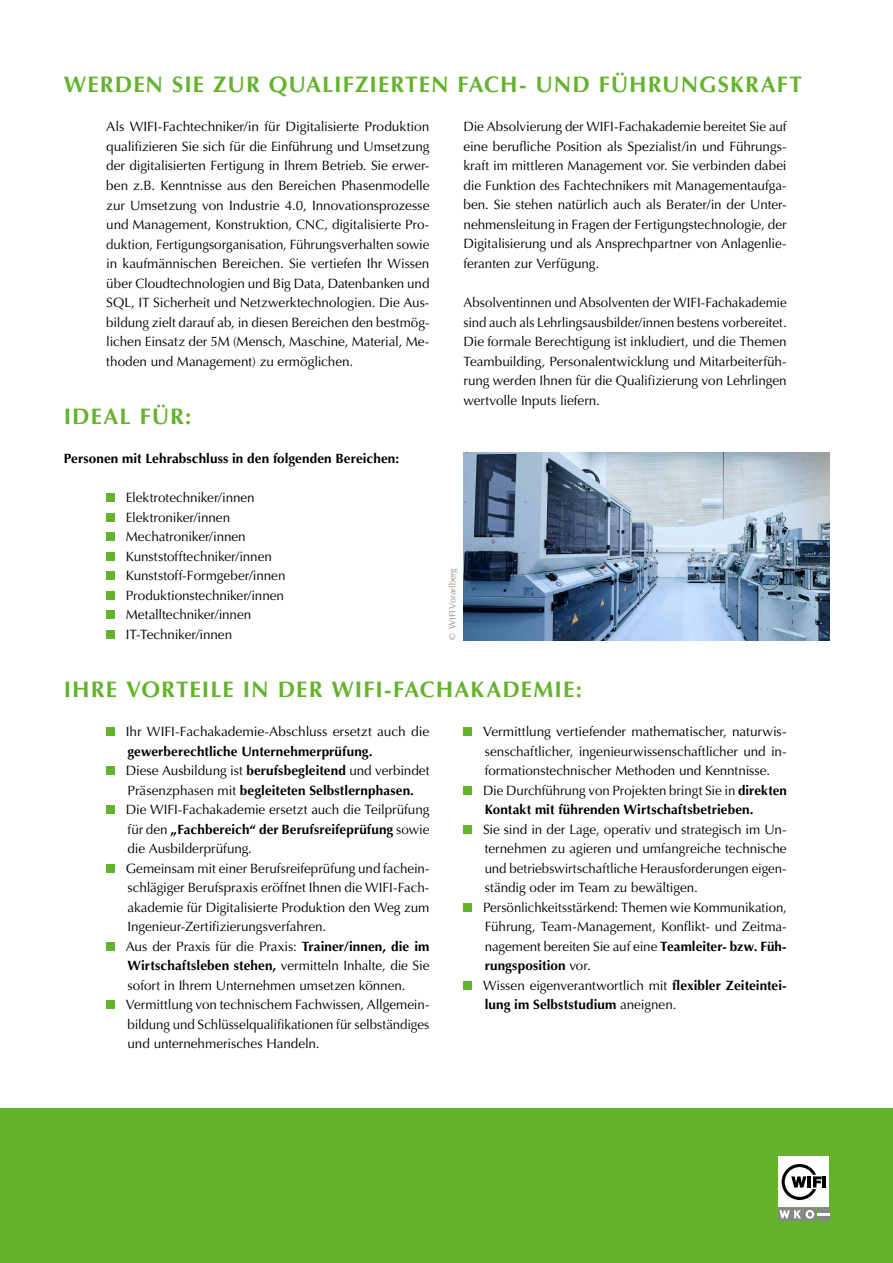
<style>
.page{position:relative;width:893px;height:1263px;background:#fff}
.page>*{position:absolute;margin:0;border:0;box-sizing:border-box;transform-origin:0 0}
.t1{font:700 22.5px "Optima LT Std";letter-spacing:.045em;color:#64b32c}
.t2{font:13.5px/19.5px "Optima LT Std";letter-spacing:-.005em;color:#000}
.t3{font:700 13.5px "Optima LT Std";letter-spacing:.005em;color:#000}
.t4{font:9px "Optima";color:#878786}
.s1{font-weight:700}
</style>
<div class="page">
<div style="left:0;top:1108px;width:893px;height:155px;background:#64b32c"></div>
<div style="left:779px;top:1157px;width:50px;height:50px;background:#fff"></div>
<svg style="left:817px;top:1212px;width:12px;height:4px"></svg>
<svg style="left:804px;top:1208px;width:12px;height:12px"></svg>
<div style="left:791px;top:1208px;width:12px;height:12px;background:#878786"></div>
<div style="left:779px;top:1208px;width:12px;height:12px;background:#878786"></div>
<hr style="left:817px;top:1208px;width:12px;height:4px;background:#878786">
<hr style="left:817px;top:1216px;width:12px;height:4px;background:#878786">
<svg style="left:782px;top:1164px;width:44px;height:36px"></svg>
<svg style="left:779px;top:1210px;width:35px;height:9px"></svg>
<div style="left:106px;top:727px;width:9px;height:9px;background:#64b32c"></div>
<div style="left:106px;top:766px;width:9px;height:9px;background:#64b32c"></div>
<div style="left:106px;top:805px;width:9px;height:9px;background:#64b32c"></div>
<div style="left:106px;top:864px;width:9px;height:8px;background:#64b32c"></div>
<div style="left:106px;top:942px;width:9px;height:8px;background:#64b32c"></div>
<div style="left:106px;top:1000px;width:9px;height:9px;background:#64b32c"></div>
<div style="left:463px;top:727px;width:9px;height:9px;background:#64b32c"></div>
<div style="left:463px;top:786px;width:9px;height:8px;background:#64b32c"></div>
<div style="left:463px;top:825px;width:9px;height:8px;background:#64b32c"></div>
<div style="left:463px;top:903px;width:9px;height:8px;background:#64b32c"></div>
<div style="left:463px;top:981px;width:9px;height:8px;background:#64b32c"></div>
<div style="left:106px;top:493px;width:9px;height:9px;background:#64b32c"></div>
<div style="left:106px;top:513px;width:9px;height:8px;background:#64b32c"></div>
<div style="left:106px;top:532px;width:9px;height:9px;background:#64b32c"></div>
<div style="left:106px;top:552px;width:9px;height:8px;background:#64b32c"></div>
<div style="left:106px;top:571px;width:9px;height:9px;background:#64b32c"></div>
<div style="left:106px;top:591px;width:9px;height:8px;background:#64b32c"></div>
<div style="left:106px;top:610px;width:9px;height:9px;background:#64b32c"></div>
<div style="left:106px;top:630px;width:9px;height:8px;background:#64b32c"></div>
<img style="left:463px;top:452px;width:366px;height:188px">
<h1 class="t1" style="left:64px;top:72px;width:740px">WERDEN SIE ZUR QUALIFZIERTEN FACH- UND FÜHRUNGSKRAFT</h1>
<p class="t2" style="left:106px;top:117px;width:325px;text-align:justify">Als WIFI-Fachtechniker/in für Digitalisierte Produktion qualifizieren Sie sich für die Einführung und Umsetzung der digitalisierten Fertigung in Ihrem Betrieb. Sie erwer&shy;ben z.B. Kenntnisse aus den Bereichen Phasenmodelle zur Umsetzung von Industrie 4.0, Innovationsprozesse und Management, Konstruktion, CNC, digitalisierte Pro&shy;duktion, Fertigungsorganisation, Führungsverhalten sowie in kaufmännischen Bereichen. Sie vertiefen Ihr Wissen über Cloudtechnologien und Big Data, Datenbanken und SQL, IT Sicherheit und Netzwerktechnologien. Die Aus&shy;bildung zielt darauf ab, in diesen Bereichen den bestmög&shy;lichen Einsatz der 5M (Mensch, Maschine, Material, Me&shy;thoden und Management) zu ermöglichen.</p>
<p class="t2" style="left:463px;top:117px;width:325px;text-align:justify">Die Absolvierung der WIFI-Fachakademie bereitet Sie auf eine berufliche Position als Spezialist/in und Führungs&shy;kraft im mittleren Management vor. Sie verbinden dabei die Funktion des Fachtechnikers mit Managementaufga&shy;ben. Sie stehen natürlich auch als Berater/in der Unter&shy;nehmensleitung in Fragen der Fertigungstechnologie, der Digitalisierung und als Ansprechpartner von Anlagenlie&shy;feranten zur Verfügung.</p>
<p class="t2" style="left:463px;top:293px;width:325px;text-align:justify">Absolventinnen und Absolventen der WIFI-Fachakademie sind auch als Lehrlingsausbilder/innen bestens vorbereitet.<br>Die formale Berechtigung ist inkludiert, und die Themen Teambuilding, Personalentwicklung und Mitarbeiterfüh&shy;rung werden Ihnen für die Qualifizierung von Lehrlingen wertvolle Inputs liefern.</p>
<h1 class="t1" style="left:64px;top:403px;width:129px">IDEAL FÜR:</h1>
<p class="t3" style="left:64px;top:451px;width:337px">Personen mit Lehrabschluss in den folgenden Bereichen:</p>
<p class="t2" style="left:126px;top:488px;width:161px">Elektrotechniker/innen<br>Elektroniker/innen<br>Mechatroniker/innen<br>Kunststofftechniker/innen<br>Kunststoff-Formgeber/innen<br>Produktionstechniker/innen<br>Metalltechniker/innen<br>IT-Techniker/innen</p>
<p class="t4" style="left:447px;top:640px;width:73px;rotate:-90deg">© WIFI Vorarlberg</p>
<h1 class="t1" style="left:64px;top:676px;width:520px">IHRE VORTEILE IN DER WIFI-FACHAKADEMIE:</h1>
<p class="t2" style="left:126px;top:722px;width:305px">Ihr WIFI-Fachakademie-Abschluss ersetzt auch die</p>
<p class="t2" style="left:126px;top:741px;width:305px"><span class="s1">gewerberechtliche Unternehmerprüfung.<br></span>Diese Ausbildung ist <span class="s1">berufsbegleitend</span> und verbindet Präsenzphasen mit <span class="s1">begleiteten Selbstlernphasen.<br></span>Die WIFI-Fachakademie ersetzt auch die Teilprüfung für den <span class="s1">„Fachbereich“ der Berufsreifeprüfung</span> sowie die Ausbilderprüfung.<br>Gemeinsam mit einer Berufsreifeprüfung und fachein&shy;schlägiger Berufspraxis eröffnet Ihnen die WIFI-Fach&shy;akademie für Digitalisierte Produktion den Weg zum Ingenieur-Zertifizierungsverfahren.<br>Aus der Praxis für die Praxis: <span class="s1">Trainer/innen, die im Wirtschaftsleben stehen,</span> vermitteln Inhalte, die Sie sofort in Ihrem Unternehmen umsetzen können.<br>Vermittlung von technischem Fachwissen, Allgemein&shy;bildung und Schlüsselqualifikationen für selbständiges und unternehmerisches Handeln.</p>
<p class="t2" style="left:483px;top:722px;width:305px">Vermittlung vertiefender mathematischer, naturwis&shy;senschaftlicher, ingenieurwissenschaftlicher und in&shy;formationstechnischer Methoden und Kenntnisse.<br>Die Durchführung von Projekten bringt Sie in <span class="s1">direkten Kontakt mit führenden Wirtschaftsbetrieben.</span></p>
<p class="t2" style="left:483px;top:819px;width:305px">Sie sind in der Lage, operativ und strategisch im Un&shy;ternehmen zu agieren und umfangreiche technische und betriebswirtschaftliche Herausforderungen eigen&shy;ständig oder im Team zu bewältigen.<br>Persönlichkeitsstärkend: Themen wie Kommunikation, Führung, Team-Management, Konflikt- und Zeitma&shy;nagement bereiten Sie auf eine <span class="s1">Teamleiter- bzw. Füh&shy;rungsposition</span> vor.<br>Wissen eigenverantwortlich mit <span class="s1">flexibler Zeiteintei&shy;lung im Selbststudium</span> aneignen.</p>
</div>
